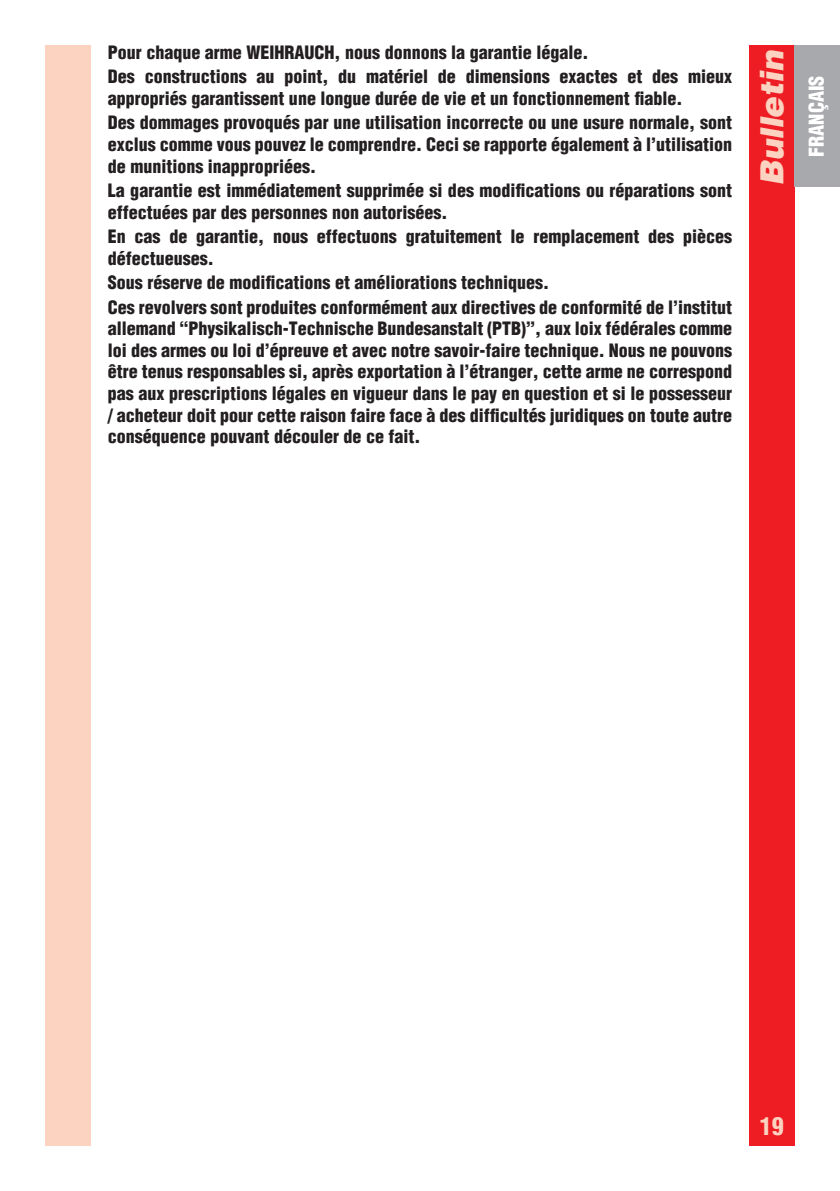
<style>
.page{position:relative;width:840px;height:1191px;background:#fff}
.page>*{position:absolute;margin:0;border:0;box-sizing:border-box;transform-origin:0 0}
.t1{font:italic 900 32px "Helvetica LT";color:#fcd2c0}
.t2{font:900 condensed 24px "Helvetica LT";color:#fcd2c0}
.t3{font:900 condensed 20px "Helvetica LT";color:#fff}
.t4{font:900 condensed 18px/21.6px "Helvetica LT";color:#231f20}
</style>
<div class="page">
<div style="left:748px;top:45px;width:46px;height:1100px;background:#ee1d23"></div>
<div style="left:45px;top:45px;width:45px;height:1100px;background:#fcd2c0"></div>
<div style="left:794px;top:45px;width:45px;height:142px;background:#a8a9ad"></div>
<p class="t4" style="left:108px;top:40px;width:625px;line-height:24.4px">Pour chaque arme WEIHRAUCH, nous donnons la garantie légale.<br>Des constructions au point, du matériel de dimensions exactes et des mieux</p>
<p class="t4" style="left:108px;top:86px;width:625px;line-height:24.4px">appropriés garantissent une longue durée de vie et un fonctionnement fiable.<br>Des dommages provoqués par une utilisation incorrecte ou une usure normale, sont</p>
<p class="t4" style="left:108px;top:133px;width:625px">exclus comme vous pouvez le comprendre. Ceci se rapporte également à l’utilisation de munitions inappropriées.</p>
<p class="t4" style="left:108px;top:179px;width:625px">La garantie est immédiatement supprimée si des modifications ou réparations sont effectuées par des personnes non autorisées.</p>
<p class="t4" style="left:108px;top:225px;width:625px">En cas de garantie, nous effectuons gratuitement le remplacement des pièces défectueuses.</p>
<p class="t4" style="left:108px;top:270px;width:625px;line-height:24.4px">Sous réserve de modifications et améliorations techniques.<br>Ces revolvers sont produites conformément aux directives de conformité de l’institut</p>
<p class="t4" style="left:108px;top:317px;width:625px;text-align:justify">allemand “Physikalisch-Technische Bundesanstalt (PTB)”, aux loix fédérales comme loi des armes ou loi d’épreuve et avec notre savoir-faire technique. Nous ne pouvons être tenus responsables si, après exportation à l’étranger, cette arme ne correspond pas aux prescriptions légales en vigueur dans le pay en question et si le possesseur / acheteur doit pour cette raison faire face à des difficultés juridiques on toute autre conséquence pouvant découler de ce fait.</p>
<h1 class="t1" style="left:750px;top:186px;width:137px;rotate:-90deg">Bulletin</h1>
<p class="t3" style="left:803px;top:157px;width:83px;rotate:-90deg">FRANÇAIS</p>
<h2 class="t2" style="left:759px;top:1111px;width:25px">19</h2>
</div>
